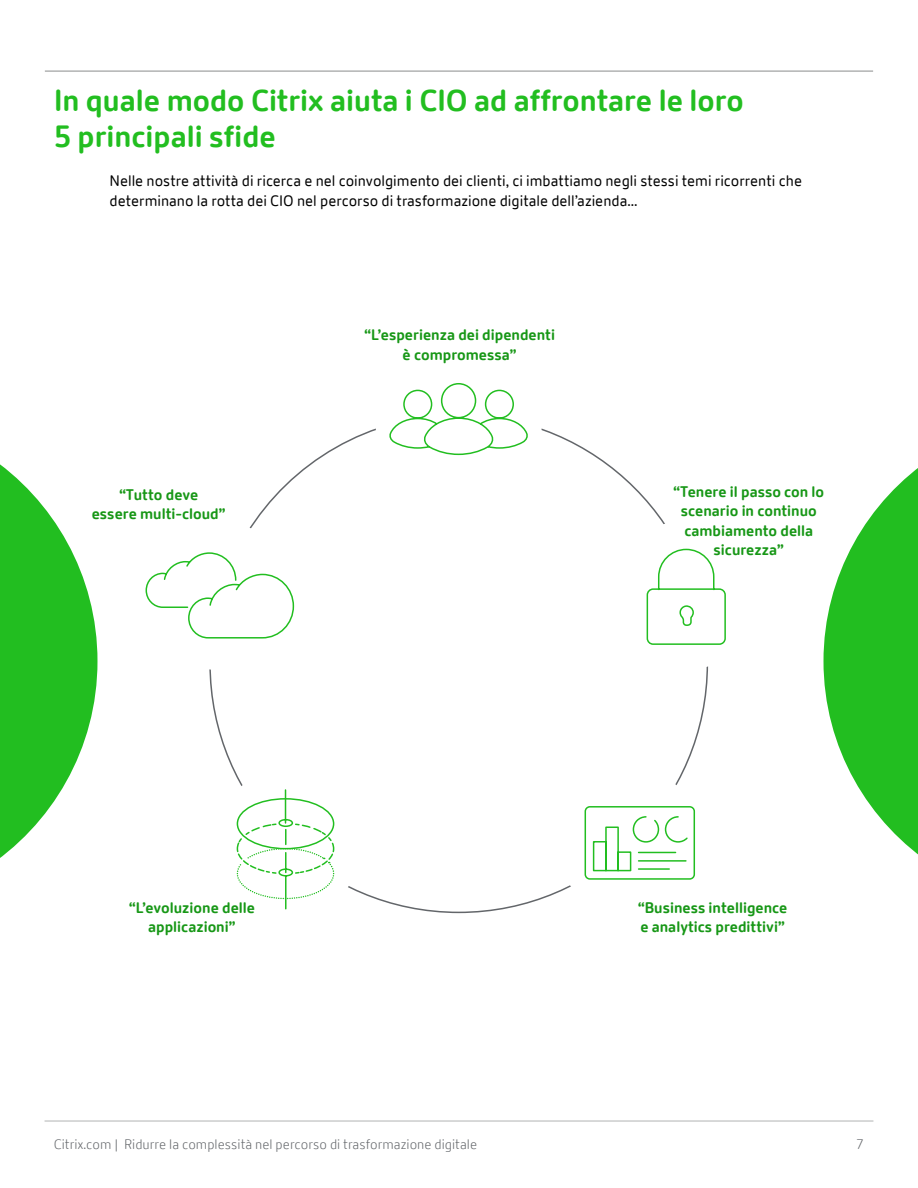
<style>
.page{position:relative;width:918px;height:1188px;background:#fff}
.page>*{position:absolute;margin:0;border:0;box-sizing:border-box;transform-origin:0 0}
.t1{font:700 30px/36px "Citrix New Sans";color:#22be20}
.t2{font:700 15px/19.5px "Citrix New Sans";color:#179716;text-align:center}
.t3{font:15px/19.5px "Citrix New Sans";color:#000}
.t4{font:300 13.5px "Citrix New Sans";color:#63666a}
</style>
<div class="page">
<hr style="left:45px;top:1121px;width:828px;height:1px;background:#b1b3b3">
<hr style="left:45px;top:70px;width:828px;height:2px;background:#b1b3b3">
<svg style="left:209px;top:428px;width:500px;height:486px"></svg>
<div style="left:144px;top:521px;width:149px;height:149px;background:#fff;border-radius:50%"></div>
<div style="left:211px;top:771px;width:149px;height:150px;background:#fff;border-radius:50%"></div>
<div style="left:559px;top:771px;width:149px;height:150px;background:#fff;border-radius:50%"></div>
<div style="left:611px;top:521px;width:149px;height:149px;background:#fff;border-radius:50%"></div>
<div style="left:376px;top:340px;width:166px;height:166px;background:#fff;border-radius:50%"></div>
<svg style="left:236px;top:788px;width:99px;height:122px"></svg>
<svg style="left:145px;top:552px;width:150px;height:87px"></svg>
<svg style="left:389px;top:383px;width:139px;height:73px"></svg>
<svg style="left:584px;top:806px;width:111px;height:74px"></svg>
<svg style="left:646px;top:548px;width:80px;height:97px"></svg>
<svg style="left:0;top:464px;width:97px;height:394px"></svg>
<svg style="left:824px;top:468px;width:94px;height:387px"></svg>
<h1 class="t1" style="left:54px;top:83px;width:691px">In quale modo Citrix aiuta i CIO ad affrontare le loro<br>5 principali sfide</h1>
<p class="t3" style="left:110px;top:172px;width:694px">Nelle nostre attività di ricerca e nel coinvolgimento dei clienti, ci imbattiamo negli stessi temi ricorrenti che determinano la rotta dei CIO nel percorso di trasformazione digitale dell’azienda…</p>
<p class="t2" style="left:92px;top:485px;width:135px">“Tutto deve<br>essere multi-cloud”</p>
<p class="t2" style="left:364px;top:325px;width:192px">“L’esperienza dei dipendenti è compromessa”</p>
<p class="t2" style="left:673px;top:482px;width:152px">“Tenere il passo con lo scenario in continuo cambiamento della sicurezza”</p>
<p class="t2" style="left:129px;top:898px;width:128px">“L’evoluzione delle applicazioni”</p>
<p class="t2" style="left:638px;top:898px;width:151px;text-align:left">“Business intelligence e analytics predittivi”</p>
<p class="t4" style="left:54px;top:1136px;width:425px">Citrix.com | Ridurre la complessità nel percorso di trasformazione digitale</p>
<p class="t4" style="left:856px;top:1136px;width:9px">7</p>
</div>
